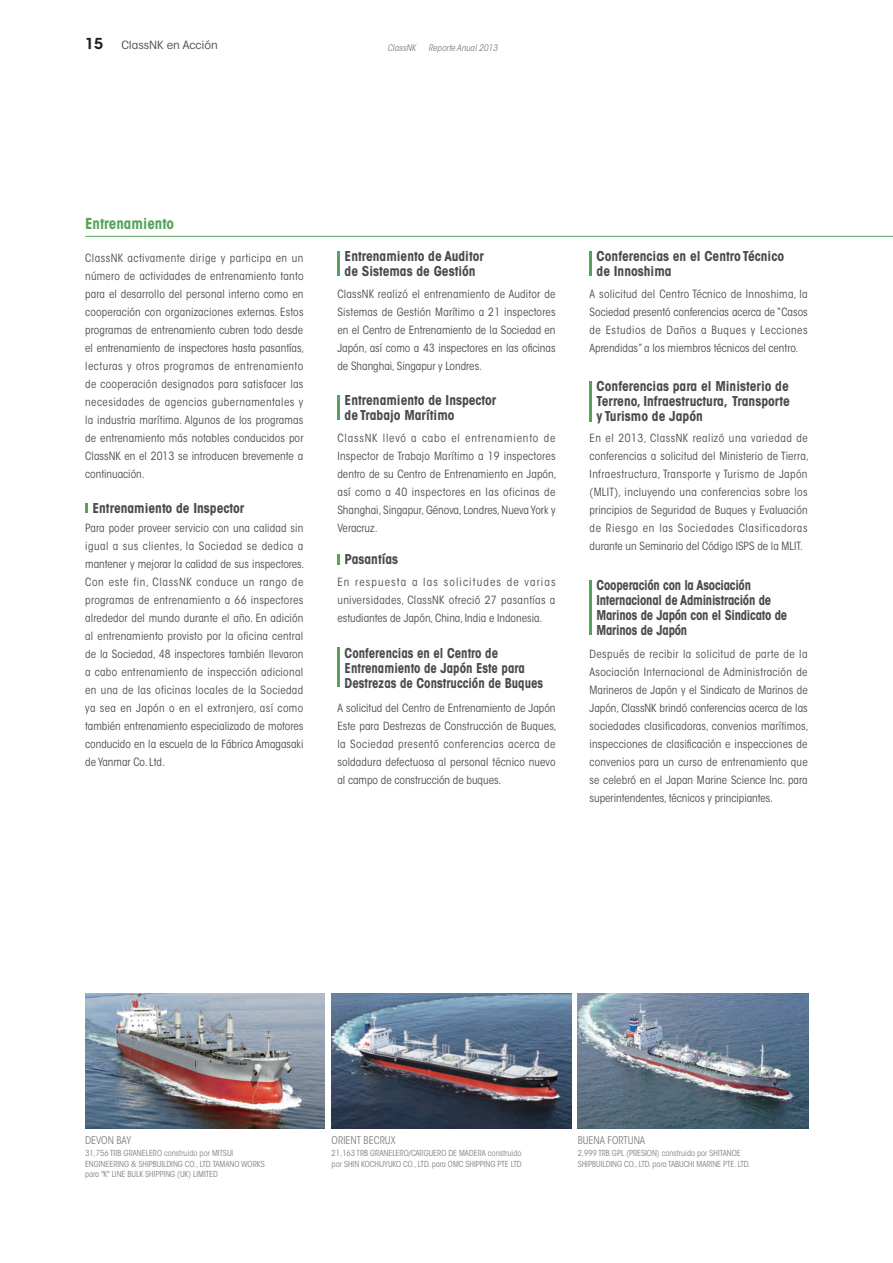
<style>
.page{position:relative;width:893px;height:1263px;background:#fff}
.page>*{position:absolute;margin:0;border:0;box-sizing:border-box;transform-origin:0 0}
.t1{font:700 condensed 15px "ITC Avant Garde Std";color:#55a45b}
.t2{font:700 condensed 13.5px/15px "ITC Avant Garde Std";color:#4b4c4d}
.t3{font:700 condensed 13.5px/15px "ITC Avant Garde Std";letter-spacing:-.02em;color:#4b4c4d;scale:.94 1}
.t4{font:700 condensed 13.5px/15px "ITC Avant Garde Std";color:#4b4c4d;scale:.95 1}
.t5{font:condensed 11.25px/18px "ITC Avant Garde Std";color:#4b4c4d;text-align:justify}
.t6{font:condensed 11.25px/18px "ITC Avant Garde Std";letter-spacing:.03em;color:#4b4c4d}
.t7{font:condensed 11.25px "ITC Avant Garde Std";color:#4b4c4d;scale:1.2 1}
.t8{font:condensed 10.5px "ITC Avant Garde Std";color:#808285}
.t9{font:italic condensed 9px "ITC Avant Garde Std";color:#808285}
.t10{font:condensed 8.25px/10.5px "ITC Avant Garde Std";color:#808285}
.s1{font-weight:600;font-stretch:normal;font-size:15px;color:#231f20}
</style>
<div class="page">
<img style="left:85px;top:993px;width:240px;height:135px">
<img style="left:578px;top:993px;width:231px;height:135px">
<img style="left:332px;top:993px;width:239px;height:135px">
<hr style="left:85px;top:236px;width:808px;height:1px;background:#55a45b">
<svg style="left:85px;top:503px;width:3px;height:10px"></svg>
<svg style="left:337px;top:554px;width:3px;height:10px"></svg>
<hr style="left:589px;top:251px;width:3px;height:25px;background:#55a45b">
<hr style="left:337px;top:251px;width:3px;height:25px;background:#55a45b">
<hr style="left:337px;top:395px;width:3px;height:25px;background:#55a45b">
<hr style="left:337px;top:648px;width:3px;height:39px;background:#55a45b">
<hr style="left:589px;top:381px;width:3px;height:40px;background:#55a45b">
<hr style="left:589px;top:580px;width:3px;height:54px;background:#55a45b">
<p class="t7" style="left:85px;top:39px;width:112px"><span class="s1">15</span> ClassNK en Acción</p>
<p class="t9" style="left:388px;top:42px;width:30px">ClassNK</p>
<p class="t9" style="left:428px;top:42px;width:71px">Reporte Anual 2013</p>
<h1 class="t1" style="left:85px;top:214px;width:90px">Entrenamiento</h1>
<p class="t5" style="left:85px;top:249px;width:221px">ClassNK activamente dirige y participa en un número de actividades de entrenamiento tanto para el desarrollo del personal interno como en cooperación con organizaciones externas. Estos programas de entrenamiento cubren todo desde el entrenamiento de inspectores hasta pasantías, lecturas y otros programas de entrenamiento de cooperación designados para satisfacer las necesidades de agencias gubernamentales y la industria marítima. Algunos de los programas de entrenamiento más notables conducidos por ClassNK en el 2013 se introducen brevemente a continuación.</p>
<p class="t2" style="left:92px;top:500px;width:153px">Entrenamiento de Inspector</p>
<p class="t5" style="left:85px;top:519px;width:221px">Para poder proveer servicio con una calidad sin igual a sus clientes, la Sociedad se dedica a mantener y mejorar la calidad de sus inspectores.<br>Con este fin, ClassNK conduce un rango de programas de entrenamiento a 66 inspectores alrededor del mundo durante el año. En adición al entrenamiento provisto por la oficina central de la Sociedad, 48 inspectores también llevaron a cabo entrenamiento de inspección adicional en una de las oficinas locales de la Sociedad ya sea en Japón o en el extranjero, así como también entrenamiento especializado de motores conducido en la escuela de la Fábrica Amagasaki de Yanmar Co. Ltd.</p>
<p class="t2" style="left:345px;top:249px;width:141px">Entrenamiento de Auditor de Sistemas de Gestión</p>
<p class="t5" style="left:337px;top:285px;width:220px">ClassNK realizó el entrenamiento de Auditor de Sistemas de Gestión Marítimo a 21 inspectores en el Centro de Entrenamiento de la Sociedad en Japón, así como a 43 inspectores en las oficinas de Shanghai, Singapur y Londres.</p>
<p class="t2" style="left:345px;top:392px;width:153px">Entrenamiento de Inspector de Trabajo Marítimo</p>
<p class="t5" style="left:337px;top:429px;width:221px">ClassNK llevó a cabo el entrenamiento de Inspector de Trabajo Marítimo a 19 inspectores dentro de su Centro de Entrenamiento en Japón, así como a 40 inspectores en las oficinas de Shanghai, Singapur, Génova, Londres, Nueva York y Veracruz.</p>
<p class="t2" style="left:345px;top:551px;width:55px">Pasantías</p>
<p class="t5" style="left:337px;top:573px;width:220px">En respuesta a las solicitudes de varias universidades, ClassNK ofreció 27 pasantías a estudiantes de Japón, China, India e Indonesia.</p>
<p class="t4" style="left:345px;top:645px;width:211px">Conferencias en el Centro de<br>Entrenamiento de Japón Este para<br>Destrezas de Construcción de Buques</p>
<p class="t5" style="left:337px;top:699px;width:221px">A solicitud del Centro de Entrenamiento de Japón Este para Destrezas de Construcción de Buques, la Sociedad presentó conferencias acerca de soldadura defectuosa al personal técnico nuevo al campo de construcción de buques.</p>
<p class="t2" style="left:597px;top:249px;width:189px">Conferencias en el Centro Técnico de Innoshima</p>
<p class="t5" style="left:590px;top:285px;width:220px">A solicitud del Centro Técnico de Innoshima, la Sociedad presentó conferencias acerca de “Casos de Estudios de Daños a Buques y Lecciones Aprendidas” a los miembros técnicos del centro.</p>
<p class="t2" style="left:597px;top:378px;width:195px;text-align:justify">Conferencias para el Ministerio de Terreno, Infraestructura, Transporte y Turismo de Japón</p>
<p class="t6" style="left:590px;top:429px;width:221px">En el 2013, ClassNK realizó una variedad de conferencias a solicitud del Ministerio de Tierra, Infraestructura, Transporte y Turismo de Japón (MLIT), incluyendo una conferencias sobre los principios de Seguridad de Buques y Evaluación de Riesgo en las Sociedades Clasificadoras durante un Seminario del Código ISPS de la MLIT.</p>
<p class="t3" style="left:596px;top:577px;width:205px">Cooperación con la Asociación<br>Internacional de Administración de<br>Marinos de Japón con el Sindicato de<br>Marinos de Japón</p>
<p class="t5" style="left:590px;top:645px;width:221px">Después de recibir la solicitud de parte de la Asociación Internacional de Administración de Marineros de Japón y el Sindicato de Marinos de Japón, ClassNK brindó conferencias acerca de las sociedades clasificadoras, convenios marítimos, inspecciones de clasificación e inspecciones de convenios para un curso de entrenamiento que se celebró en el Japan Marine Science Inc. para superintendentes, técnicos y principiantes.</p>
<p class="t8" style="left:85px;top:1133px;width:48px">DEVON BAY</p>
<p class="t8" style="left:332px;top:1133px;width:65px">ORIENT BECRUX</p>
<p class="t8" style="left:578px;top:1133px;width:69px">BUENA FORTUNA</p>
<p class="t10" style="left:85px;top:1148px;width:181px">31,756 TRB GRANELERO construido por MITSUI<br>ENGINEERING &amp; SHIPBUILDING CO., LTD. TAMANO WORKS para "K" LINE BULK SHIPPING (UK) LIMITED</p>
<p class="t10" style="left:332px;top:1148px;width:192px">21,163 TRB GRANELERO/CARGUERO DE MADERA construido por SHIN KOCHIJYUKO CO., LTD. para OMC SHIPPING PTE LTD</p>
<p class="t10" style="left:578px;top:1148px;width:174px">2,999 TRB GPL (PRESION) construido por SHITANOE<br>SHIPBUILDING CO., LTD. para TABUCHI MARINE PTE. LTD.</p>
</div>
